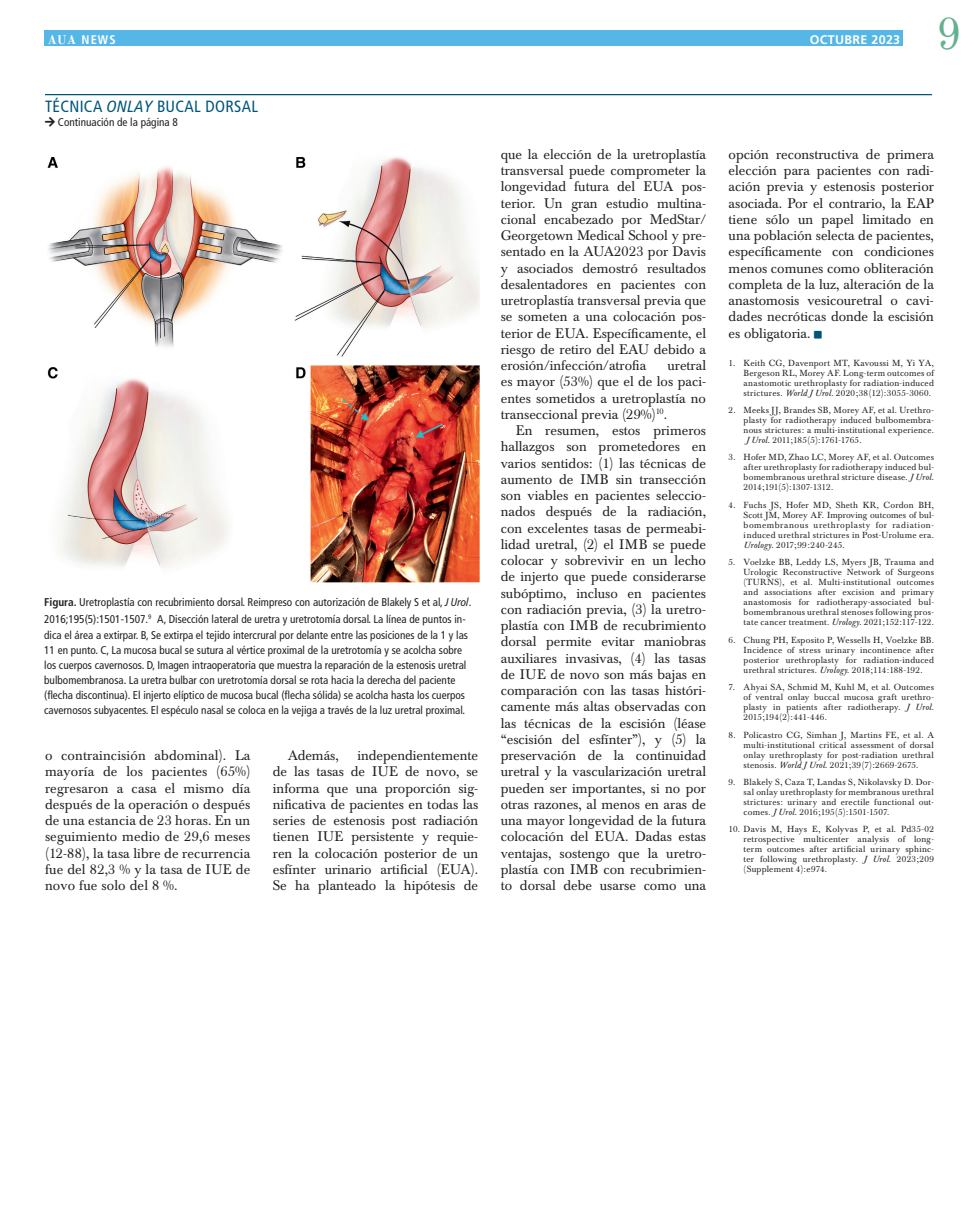
<style>
.page{position:relative;width:979px;height:1215px;background:#fff}
.page>*{position:absolute;margin:0;border:0;box-sizing:border-box;transform-origin:0 0}
.t1{font:45px "Old Standard TT";color:#65b18f}
.Continuation{font:condensed 16.25px "Frutiger LT Pro";letter-spacing:.02em;color:#00567a}
.Paragraph{font:13.75px/16.2px "Baskerville BE";color:#231f20;text-align:justify}
.t2{font:700 12.5px "Frutiger LT Pro";letter-spacing:.025em;color:#fff}
.t3{font:700 condensed 12.5px "Frutiger LT Pro";color:#fff}
.t4{font:condensed 11.25px/15px "Frutiger LT Pro";color:#231f20}
.t5{font:8.75px/10px "Baskerville BE";letter-spacing:.03em;color:#231f20;text-align:justify}
.s1{font-family:"Old Standard TT";font-stretch:normal}
.s2{font-style:italic}
.s3{font-weight:700}
</style>
<div class="page">
<div style="left:45px;top:31px;width:858px;height:15px;background:#56b7e7"></div>
<hr style="left:45px;top:94px;width:887px;height:1px;background:#00567a">
<img style="left:47px;top:157px;width:433px;height:426px">
<p class="t3" style="left:48px;top:32px;width:70px"><span class="s1">AUA</span> NEWS</p>
<p class="t2" style="left:810px;top:32px;width:92px">OCTUBRE 2023</p>
<p class="Continuation" style="left:45px;top:97px;width:214px">TÉCNICA <span class="s2">ONLAY</span> BUCAL DORSAL</p>
<p class="t4" style="left:45px;top:114px;width:134px">□▼ Continuación de la página 8</p>
<h1 class="t1" style="left:936px;top:0;width:28px">9</h1>
<p class="t4" style="left:44px;top:594px;width:429px;line-height:16.5px"><span class="s3">Figura.</span> Uretroplastía con recubrimiento dorsal. Reimpreso con autorización de Blakely S et al, <span class="s2">J Urol</span>.<br>2016;195(5):1501-1507.<sup>9</sup> A, Disección lateral de uretra y uretrotomía dorsal. La línea de puntos in&shy;dica el área a extirpar. B, Se extirpa el tejido intercrural por delante entre las posiciones de la 1 y las</p>
<p class="t4" style="left:44px;top:643px;width:424px">11 en punto. C, La mucosa bucal se sutura al vértice proximal de la uretrotomía y se acolcha sobre los cuerpos cavernosos. D, Imagen intraoperatoria que muestra la reparación de la estenosis uretral bulbomembranosa. La uretra bulbar con uretrotomía dorsal se rota hacia la derecha del paciente (flecha discontinua). El injerto elíptico de mucosa bucal (flecha sólida) se acolcha hasta los cuerpos cavernosos subyacentes. El espéculo nasal se coloca en la vejiga a través de la luz uretral proximal.</p>
<p class="Paragraph" style="left:45px;top:748px;width:207px">o contraincisión abdominal). La mayoría de los pacientes (65%) regresaron a casa el mismo día después de la operación o después de una estancia de 23 horas. En un seguimiento medio de 29,6 meses (12-88), la tasa libre de recurrencia fue del 82,3 % y la tasa de IUE de novo fue solo del 8 %.</p>
<p class="Paragraph" style="left:288px;top:748px;width:52px">Además,</p>
<p class="Paragraph" style="left:273px;top:748px;width:207px;text-indent:84px">independientemente de las tasas de IUE de novo, se informa que una proporción sig&shy;nificativa de pacientes en todas las series de estenosis post radiación tienen IUE persistente y requie&shy;ren la colocación posterior de un esfínter urinario artificial (EUA).<br>Se ha planteado la hipótesis de</p>
<p class="Paragraph" style="left:501px;top:146px;width:207px">que la elección de la uretroplastía transversal puede comprometer la longevidad futura del EUA pos&shy;terior. Un gran estudio multina&shy;cional encabezado por MedStar/ Georgetown Medical School y pre&shy;sentado en la AUA2023 por Davis y asociados demostró resultados desalentadores en pacientes con uretroplastía transversal previa que se someten a una colocación pos&shy;terior de EUA. Específicamente, el riesgo de retiro del EAU debido a erosión/infección/atrofia</p>
<p class="Paragraph" style="left:501px;top:358px;width:207px;text-indent:167px">uretral es mayor (53%) que el de los paci&shy;entes sometidos a uretroplastía no transeccional previa (29%)<sup>10</sup>.</p>
<p class="Paragraph" style="left:501px;top:423px;width:207px;text-indent:15px">En resumen, estos primeros hallazgos son prometedores en varios sentidos: (1) las técnicas de aumento de IMB sin transección son viables en pacientes seleccio&shy;nados después de la radiación, con excelentes tasas de permeabi&shy;lidad uretral, (2) el IMB se puede colocar y sobrevivir en un lecho de injerto que puede considerarse subóptimo, incluso en pacientes con radiación previa, (3) la uretro&shy;plastía con IMB de recubrimiento dorsal permite evitar maniobras auxiliares invasivas, (4) las tasas de IUE de novo son más bajas en comparación con las tasas históri&shy;camente más altas observadas con las técnicas de la escisión (léase “escisión del esfínter”), y (5) la preservación de la continuidad uretral y la vascularización uretral pueden ser importantes, si no por otras razones, al menos en aras de una mayor longevidad de la futura colocación del EUA. Dadas estas ventajas, sostengo que la uretro&shy;plastía con IMB con recubrimien&shy;to dorsal debe usarse como una</p>
<p class="Paragraph" style="left:728px;top:146px;width:207px">opción reconstructiva de primera elección para pacientes con radi&shy;ación previa y estenosis posterior asociada. Por el contrario, la EAP tiene sólo un papel limitado en una población selecta de pacientes, específicamente con condiciones menos comunes como obliteración completa de la luz, alteración de la anastomosis vesicouretral o cavi&shy;dades necróticas donde la escisión es obligatoria.</p>
<p class="t5" style="left:743px;top:358px;width:192px;text-indent:-15px">1. Keith CG, Davenport MT, Kavoussi M, Yi YA, Bergeson RL, Morey AF. Long-term outcomes of anastomotic urethroplasty for radiation-induced strictures. <span class="s2">World J Urol</span>. 2020;38(12):3055-3060.</p>
<p class="t5" style="left:743px;top:405px;width:192px;text-indent:-15px">2. Meeks JJ, Brandes SB, Morey AF, et al. Urethro&shy;plasty for radiotherapy induced bulbomembra&shy;nous strictures: a multi-institutional experience.<br><span class="s2">J Urol</span>. 2011;185(5):1761-1765.</p>
<p class="t5" style="left:743px;top:453px;width:192px;text-indent:-15px">3. Hofer MD, Zhao LC, Morey AF, et al. Outcomes after urethroplasty for radiotherapy induced bul&shy;bomembranous urethral stricture disease. <span class="s2">J Urol</span>.<br>2014;191(5):1307-1312.</p>
<p class="t5" style="left:743px;top:500px;width:192px;text-indent:-15px">4. Fuchs JS, Hofer MD, Sheth KR, Cordon BH, Scott JM, Morey AF. Improving outcomes of bul&shy;bomembranous urethroplasty for radiation&shy;induced urethral strictures in Post-Urolume era.<br><span class="s2">Urology</span>. 2017;99:240-245.</p>
<p class="t5" style="left:743px;top:557px;width:192px;text-indent:-15px">5. Voelzke BB, Leddy LS, Myers JB, Trauma and Urologic Reconstructive Network of Surgeons (TURNS), et al. Multi-institutional outcomes and associations after excision and primary anastomosis for radiotherapy-associated bul&shy;bomembranous urethral stenoses following pros&shy;tate cancer treatment. <span class="s2">Urology</span>. 2021;152:117-122.</p>
<p class="t5" style="left:743px;top:635px;width:192px;text-indent:-15px">6. Chung PH, Esposito P, Wessells H, Voelzke BB.<br>Incidence of stress urinary incontinence after posterior urethroplasty for radiation-induced urethral strictures. <span class="s2">Urology</span>. 2018;114:188-192.</p>
<p class="t5" style="left:743px;top:682px;width:192px;text-indent:-15px">7. Ahyai SA, Schmid M, Kuhl M, et al. Outcomes of ventral onlay buccal mucosa graft urethro&shy;plasty in patients after radiotherapy. <span class="s2">J Urol</span>.<br>2015;194(2):441-446.</p>
<p class="t5" style="left:743px;top:730px;width:192px;text-indent:-15px">8. Policastro CG, Simhan J, Martins FE, et al. A multi-institutional critical assessment of dorsal onlay urethroplasty for post-radiation urethral stenosis. <span class="s2">World J Urol</span>. 2021;39(7):2669-2675.</p>
<p class="t5" style="left:743px;top:777px;width:192px;text-indent:-15px">9. Blakely S, Caza T, Landas S, Nikolavsky D. Dor&shy;sal onlay urethroplasty for membranous urethral strictures: urinary and erectile functional out&shy;comes. <span class="s2">J Urol</span>. 2016;195(5):1501-1507.</p>
<p class="t5" style="left:743px;top:825px;width:192px;text-indent:-15px">10. Davis M, Hays E, Kolyvas P, et al. Pd35-02 retrospective multicenter analysis of long&shy;term outcomes after artificial urinary sphinc&shy;ter following urethroplasty. <span class="s2">J Urol</span>. 2023;209 (Supplement 4):e974.</p>
</div>
